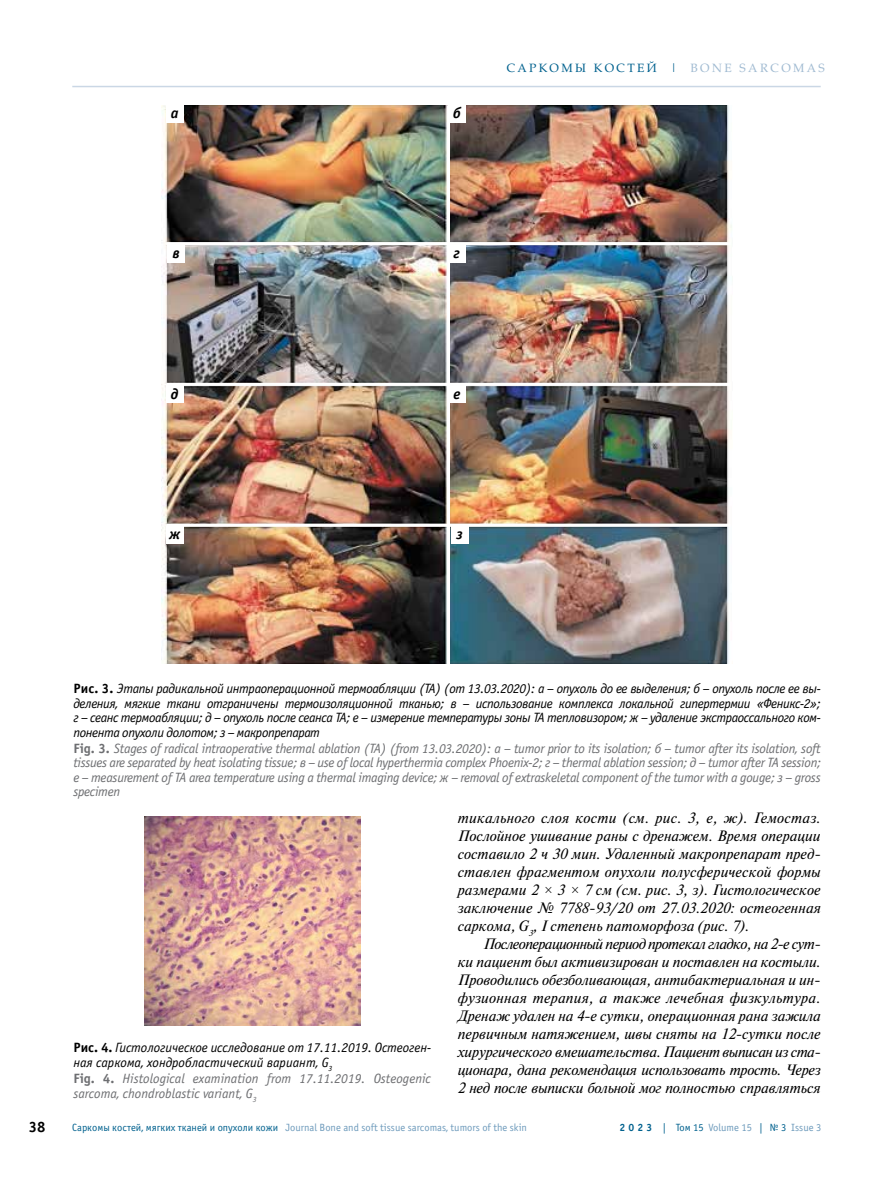
<style>
.page{position:relative;width:893px;height:1191px;background:#fff}
.page>*{position:absolute;margin:0;border:0;box-sizing:border-box;transform-origin:0 0}
.t1{font:italic 15px/18px "Newton C";color:#000;text-align:justify}
.t2{font:italic 700 15px "Officina Sans C";color:#000}
.t3{font:700 15px "Officina Sans C";color:#000}
.t4{font:italic 13.5px/14.4px "Officina Sans C";color:#6d6e71;text-align:justify}
.t5{font:italic 13.5px/14.4px "Officina Sans C";letter-spacing:-.005em;color:#000;text-align:justify}
.t6{font:12px "AG Palatial";letter-spacing:.2em;color:#00618e}
.t7{font:10.5px "Officina Sans C";color:#6e9bbc}
.s1{color:#a1bbd2}
.s2{font-weight:700;font-style:normal}
.s3{font-family:"Times New Roman"}
.s4{color:#00618e}
.s5{font-weight:700;color:#00618e}
</style>
<div class="page">
<hr style="left:72px;top:86px;width:749px;height:1px;background:#cad7e5">
<img style="left:161px;top:105px;width:571px;height:558px">
<div style="left:166px;top:105px;width:17px;height:17px;background:#fff"></div>
<div style="left:168px;top:245px;width:17px;height:17px;background:#fff"></div>
<div style="left:166px;top:386px;width:17px;height:17px;background:#fff"></div>
<div style="left:166px;top:526px;width:17px;height:17px;background:#fff"></div>
<div style="left:448px;top:105px;width:17px;height:17px;background:#fff"></div>
<div style="left:448px;top:245px;width:17px;height:17px;background:#fff"></div>
<div style="left:448px;top:386px;width:17px;height:17px;background:#fff"></div>
<div style="left:451px;top:526px;width:17px;height:17px;background:#fff"></div>
<hr style="left:447px;top:105px;width:3px;height:559px;background:#fff">
<hr style="left:166px;top:523px;width:564px;height:3px;background:#fff">
<hr style="left:166px;top:383px;width:564px;height:3px;background:#fff">
<hr style="left:166px;top:242px;width:564px;height:3px;background:#fff">
<img style="left:144px;top:816px;width:216px;height:209px">
<p class="t6" style="left:507px;top:61px;width:320px">САРКОМЫ КОСТЕЙ | <span class="s1">BONE SARCOMAS</span></p>
<p class="t2" style="left:171px;top:105px;width:9px">а</p>
<p class="t2" style="left:453px;top:105px;width:9px">б</p>
<p class="t2" style="left:173px;top:244px;width:9px">в</p>
<p class="t2" style="left:454px;top:244px;width:8px">г</p>
<p class="t2" style="left:171px;top:385px;width:9px">д</p>
<p class="t2" style="left:453px;top:385px;width:8px">е</p>
<p class="t2" style="left:169px;top:526px;width:12px">ж</p>
<p class="t2" style="left:457px;top:526px;width:8px">з</p>
<p class="t5" style="left:73px;top:682px;width:749px"><span class="s2">Рис. 3.</span> Этапы радикальной интраоперационной термоабляции (ТА) (от 13.03.2020): а – опухоль до ее выделения; б – опухоль после ее вы&shy;деления, мягкие ткани отграничены термоизоляционной тканью; в – использование комплекса локальной гипертермии «Феникс-2»; г – сеанс термоабляции; д – опухоль после сеанса ТА; е – измерение температуры зоны ТА тепловизором; ж – удаление экстраоссального ком&shy;понента опухоли долотом; з – макропрепарат</p>
<p class="t4" style="left:73px;top:741px;width:749px"><span class="s2">Fig. 3.</span> Stages of radical intraoperative thermal ablation (TA) (from 13.03.2020): а – tumor prior to its isolation; б – tumor after its isolation, soft tissues are separated by heat isolating tissue; в – use of local hyperthermia complex Phoenix-2; г – thermal ablation session; д – tumor after TA session; е – measurement of TA area temperature using a thermal imaging device; ж – removal of extraskeletal component of the tumor with a gouge; з – gross specimen</p>
<p class="t5" style="left:73px;top:1040px;width:359px"><span class="s2">Рис. 4.</span> Гистологическое исследование от 17.11.2019. Остеоген&shy;ная саркома, хондробластический вариант, G<sub>3</sub></p>
<p class="t4" style="left:73px;top:1071px;width:359px"><span class="s2">Fig. 4.</span> Histological examination from 17.11.2019. Osteogenic sarcoma, chondroblastic variant, G<sub>3</sub></p>
<p class="t1" style="left:458px;top:809px;width:365px">тикального слоя кости (см. рис. 3, е, ж). Гемостаз.<br>Послойное ушивание раны с дренажем. Время операции составило 2 ч 30 мин. Удаленный макропрепарат пред&shy;ставлен фрагментом опухоли полусферической формы размерами 2 <span class="s3">×</span> 3 <span class="s3">×</span> 7 см (см. рис. 3, з). Гистологическое заключение № 7788-93/20 от 27.03.2020: остеогенная саркома, G<sub>3</sub>, I степень патоморфоза (рис. 7).</p>
<p class="t1" style="left:458px;top:935px;width:365px;text-indent:26px">Послеоперационный период протекал гладко, на 2-е сут&shy;ки пациент был активизирован и поставлен на костыли.<br>Проводились обезболивающая, антибактериальная и ин&shy;фузионная терапия, а также лечебная физкультура.<br>Дренаж удален на 4-е сутки, операционная рана зажила первичным натяжением, швы сняты на 12-сутки после хирургического вмешательства. Пациент выписан из ста&shy;ционара, дана рекомендация использовать трость. Через 2 нед после выписки больной мог полностью справляться</p>
<p class="t3" style="left:29px;top:1118px;width:18px">38</p>
<p class="t7" style="left:72px;top:1121px;width:456px"><span class="s4">Cаркомы костей, мягких тканей и опухоли кожи</span> Journal Bone and soft tissue sarcomas, tumors of the skin</p>
<p class="t7" style="left:619px;top:1121px;width:203px"><span class="s5">2 0 2 3</span> <span class="s4">| Том 15</span> Volume 15 <span class="s4">| № 3</span> Issue 3</p>
</div>
